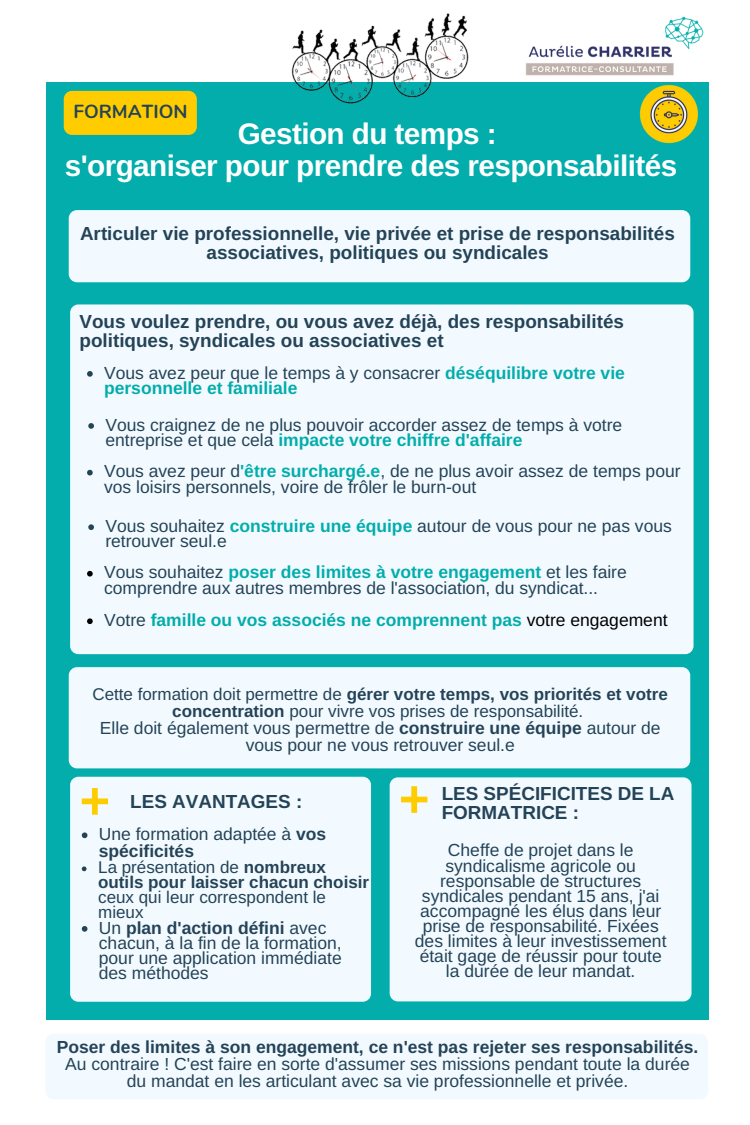
<style>
.page{position:relative;width:750px;height:1125px;background:#fff}
.page>*{position:absolute;margin:0;border:0;box-sizing:border-box;transform-origin:0 0}
.t1{font:700 52.5px "Arimo";color:#fc0}
.t2{font:700 29.75px/32.4px "Arimo";letter-spacing:-.02em;color:#fff;text-align:center}
.t3{font:700 18.88px/18.9px "Arimo";color:#244357}
.t4{font:700 18.88px "Nunito";color:#244357}
.t5{font:17.5px/15.1px "Arimo";color:#244357}
.t6{font:700 17.5px/15.1px "Arimo";color:#02adab}
.t7{font:700 17.5px "Arimo";color:#244357}
.t8{font:17px/17px "Arimo";color:#244357;text-align:center}
.t9{font:700 17px/15.1px "Arimo";color:#244357}
.s1{font-weight:400;color:#244357}
.s2{font-weight:700;color:#02adab}
.s3{font-weight:400;color:#000}
.s4{font-weight:700}
.s5{font-weight:400}
</style>
<div class="page">
<div style="left:46px;top:83px;width:663px;height:937px;background:#02adab"></div>
<div style="left:69px;top:667px;width:621px;height:101px;background:#f2faff;border-radius:8px"></div>
<div style="left:64px;top:91px;width:133px;height:44px;background:#fc0;border-radius:8px"></div>
<div style="left:69px;top:210px;width:621px;height:72px;background:#f2faff;border-radius:8px"></div>
<div style="left:70px;top:304px;width:624px;height:350px;background:#f2faff;border-radius:8px"></div>
<div style="left:70px;top:777px;width:301px;height:225px;background:#f2faff;border-radius:8px"></div>
<div style="left:45px;top:1034px;width:663px;height:65px;background:#f2faff;border-radius:8px"></div>
<img style="left:525px;top:16px;width:179px;height:60px">
<svg style="left:82px;top:832px;width:5px;height:6px"></svg>
<svg style="left:82px;top:867px;width:5px;height:4px"></svg>
<svg style="left:82px;top:926px;width:5px;height:6px"></svg>
<div style="left:390px;top:777px;width:302px;height:224px;background:#f2faff;border-radius:8px"></div>
<svg style="left:88px;top:423px;width:6px;height:6px"></svg>
<svg style="left:87px;top:371px;width:6px;height:6px"></svg>
<svg style="left:88px;top:524px;width:6px;height:6px"></svg>
<svg style="left:87px;top:470px;width:6px;height:5px"></svg>
<svg style="left:87px;top:571px;width:6px;height:6px"></svg>
<svg style="left:87px;top:618px;width:6px;height:6px"></svg>
<img style="left:291px;top:13px;width:177px;height:91px">
<img style="left:639px;top:85px;width:59px;height:59px">
<p class="t4" style="left:73px;top:99px;width:116px">FORMATION</p>
<h2 class="t2" style="left:65px;top:117px;width:614px">Gestion du temps :<br>s'organiser pour prendre des responsabilités</h2>
<p class="t3" style="left:80px;top:224px;width:596px;text-align:center">Articuler vie professionnelle, vie privée et prise de responsabilités associatives, politiques ou syndicales</p>
<p class="t3" style="left:80px;top:312px;width:546px">Vous voulez prendre, ou vous avez déjà, des responsabilités politiques, syndicales ou associatives et</p>
<p class="t6" style="left:104px;top:365px;width:522px"><span class="s1">Vous avez peur que le temps à y consacrer</span> déséquilibre votre vie personnelle et familiale</p>
<p class="t5" style="left:105px;top:417px;width:518px">Vous craignez de ne plus pouvoir accorder assez de temps à votre entreprise et que cela <span class="s2">impacte votre chiffre d'affaire</span></p>
<p class="t5" style="left:104px;top:464px;width:578px">Vous avez peur d<span class="s2">'être surchargé.e</span>, de ne plus avoir assez de temps pour vos loisirs personnels, voire de frôler le burn-out</p>
<p class="t5" style="left:105px;top:518px;width:568px">Vous souhaitez <span class="s2">construire une équipe</span> autour de vous pour ne pas vous retrouver seul.e</p>
<p class="t5" style="left:104px;top:565px;width:524px">Vous souhaitez <span class="s2">poser des limites à votre engagement</span> et les faire comprendre aux autres membres de l'association, du syndicat...</p>
<p class="t6" style="left:104px;top:612px;width:565px"><span class="s1">Votre</span> famille ou vos associés ne comprennent pas <span class="s3">votre engagement</span></p>
<p class="t8" style="left:92px;top:685px;width:577px">Cette formation doit permettre de <span class="s4">gérer votre temps, vos priorités et votre concentration</span> pour vivre vos prises de responsabilité.</p>
<p class="t5" style="left:100px;top:719px;width:562px;line-height:17px;text-align:center">Elle doit également vous permettre de <span class="s4">construire une équipe</span> autour de vous pour ne vous retrouver seul.e</p>
<p class="t3" style="left:442px;top:785px;width:234px">LES SPÉCIFICITES DE LA<br>FORMATRICE :</p>
<h1 class="t1" style="left:80px;top:771px;width:32px">+</h1>
<h1 class="t1" style="left:399px;top:769px;width:32px">+</h1>
<p class="t3" style="left:130px;top:792px;width:174px">LES AVANTAGES :</p>
<p class="t5" style="left:99px;top:825px;width:229px;line-height:17px">Une formation adaptée à <span class="s4">vos spécificités</span></p>
<p class="t9" style="left:98px;top:860px;width:272px"><span class="s5">La présentation de</span> nombreux outils pour laisser chacun choisir</p>
<p class="t8" style="left:98px;top:890px;width:229px;line-height:15.1px;text-align:left">ceux qui leur correspondent le mieux</p>
<p class="t5" style="left:99px;top:920px;width:244px">Un <span class="s4">plan d'action défini</span> avec chacun, à la fin de la formation, pour une application immédiate des méthodes</p>
<p class="t5" style="left:415px;top:843px;width:253px;text-align:center">Cheffe de projet dans le syndicalisme agricole ou responsable de structures syndicales pendant 15 ans, j'ai accompagné les élus dans leur prise de responsabilité. Fixées des limites à leur investissement était gage de réussir pour toute la durée de leur mandat.</p>
<p class="t7" style="left:57px;top:1037px;width:643px">Poser des limites à son engagement, ce n'est pas rejeter ses responsabilités.</p>
<p class="t5" style="left:65px;top:1055px;width:626px;line-height:17px;text-align:center">Au contraire ! C'est faire en sorte d'assumer ses missions pendant toute la durée du mandat en les articulant avec sa vie professionnelle et privée.</p>
</div>
